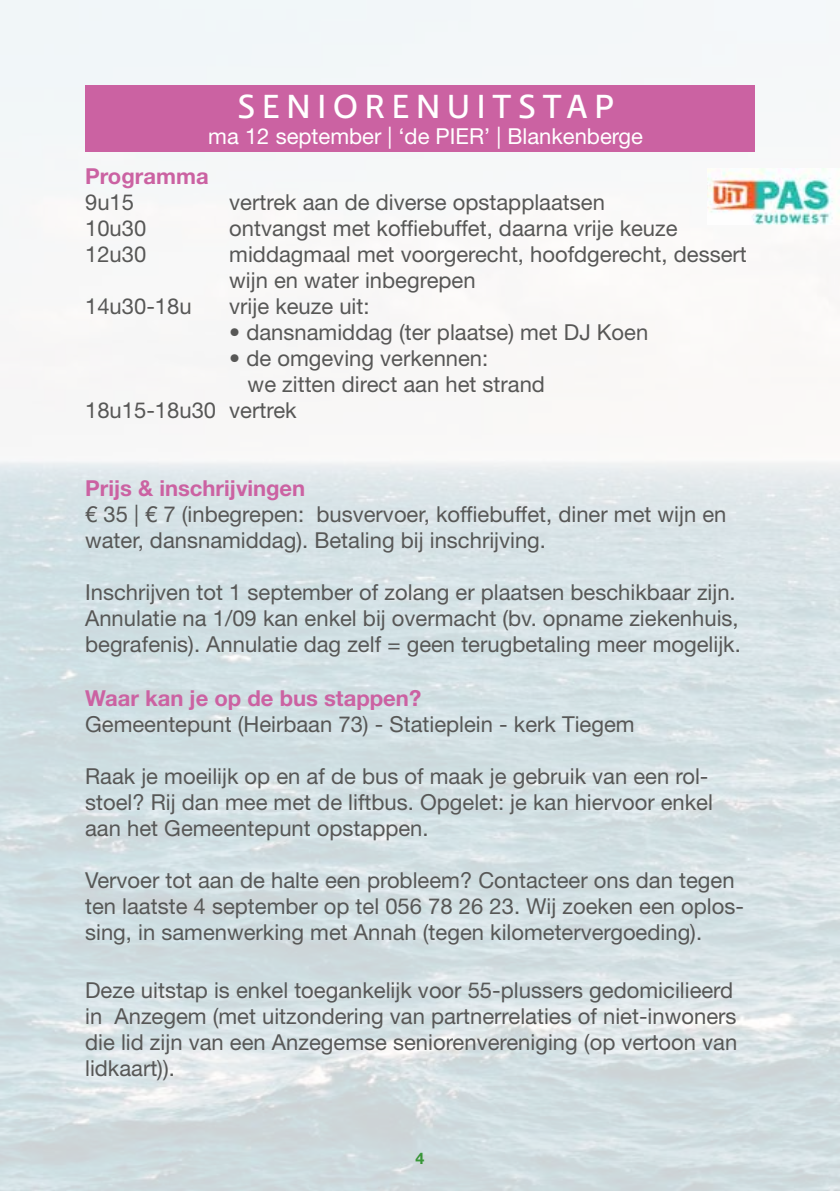
<style>
.page{position:relative;width:840px;height:1191px;background:#fff}
.page>*{position:absolute;margin:0;border:0;box-sizing:border-box;transform-origin:0 0}
.t1{font:500 34px "Relato Sans OT";letter-spacing:.2em;color:#fff}
.t2{font:22px/26px "Helvetica Neue LT Std";color:#575756}
.t3{font:700 22px "Helvetica Neue LT Std";color:#cb62a2}
.t4{font:22px "Helvetica Neue LT Std";color:#fff}
.t5{font:700 16px "Helvetica Neue LT Std";color:#45ac34}
</style>
<div class="page">
<img style="left:0;top:0;width:839px;height:1191px">
<div style="left:85px;top:85px;width:669px;height:67px;background:#cb62a2"></div>
<img style="left:707px;top:168px;width:132px;height:56px">
<h1 class="t1" style="left:237px;top:86px;width:377px">SENIORENUITSTAP</h1>
<p class="t4" style="left:208px;top:123px;width:436px">ma 12 september | ‘de PIER’ | Blankenberge</p>
<p class="t3" style="left:85px;top:162px;width:125px">Programma</p>
<p class="t2" style="left:85px;top:189px;width:50px">9u15</p>
<p class="t2" style="left:229px;top:189px;width:377px">vertrek aan de diverse opstapplaatsen</p>
<p class="t2" style="left:85px;top:215px;width:63px">10u30</p>
<p class="t2" style="left:229px;top:215px;width:449px">ontvangst met koffiebuffet, daarna vrije keuze</p>
<p class="t2" style="left:85px;top:241px;width:63px">12u30</p>
<p class="t2" style="left:229px;top:241px;width:518px">middagmaal met voorgerecht, hoofdgerecht, dessert wijn en water inbegrepen</p>
<p class="t2" style="left:85px;top:293px;width:108px">14u30-18u</p>
<p class="t2" style="left:229px;top:293px;width:142px">vrije keuze uit:</p>
<p class="t2" style="left:229px;top:319px;width:420px">• dansnamiddag (ter plaatse) met DJ Koen</p>
<p class="t2" style="left:229px;top:345px;width:260px">• de omgeving verkennen:</p>
<p class="t2" style="left:247px;top:371px;width:299px">we zitten direct aan het strand</p>
<p class="t2" style="left:85px;top:397px;width:213px">18u15-18u30 vertrek</p>
<p class="t3" style="left:85px;top:474px;width:221px">Prijs &amp; inschrijvingen</p>
<p class="t2" style="left:85px;top:501px;width:642px">€ 35 | € 7 (inbegrepen: busvervoer, koffiebuffet, diner met wijn en water, dansnamiddag). Betaling bij inschrijving.</p>
<p class="t2" style="left:85px;top:579px;width:656px">Inschrijven tot 1 september of zolang er plaatsen beschikbaar zijn.<br>Annulatie na 1/09 kan enkel bij overmacht (bv. opname ziekenhuis, begrafenis). Annulatie dag zelf = geen terugbetaling meer mogelijk.</p>
<p class="t3" style="left:85px;top:684px;width:337px">Waar kan je op de bus stappen?</p>
<p class="t2" style="left:85px;top:711px;width:550px">Gemeentepunt (Heirbaan 73) - Statieplein - kerk Tiegem</p>
<p class="t2" style="left:85px;top:763px;width:629px">Raak je moeilijk op en af de bus of maak je gebruik van een rol&shy;stoel? Rij dan mee met de liftbus. Opgelet: je kan hiervoor enkel aan het Gemeentepunt opstappen.</p>
<p class="t2" style="left:85px;top:867px;width:660px">Vervoer tot aan de halte een probleem? Contacteer ons dan tegen ten laatste 4 september op tel 056 78 26 23. Wij zoeken een oplos&shy;sing, in samenwerking met Annah (tegen kilometervergoeding).</p>
<p class="t2" style="left:85px;top:977px;width:653px">Deze uitstap is enkel toegankelijk voor 55-plussers gedomicilieerd in Anzegem (met uitzondering van partnerrelaties of niet-inwoners die lid zijn van een Anzegemse seniorenvereniging (op vertoon van lidkaart)).</p>
<p class="t5" style="left:415px;top:1148px;width:10px">4</p>
</div>
